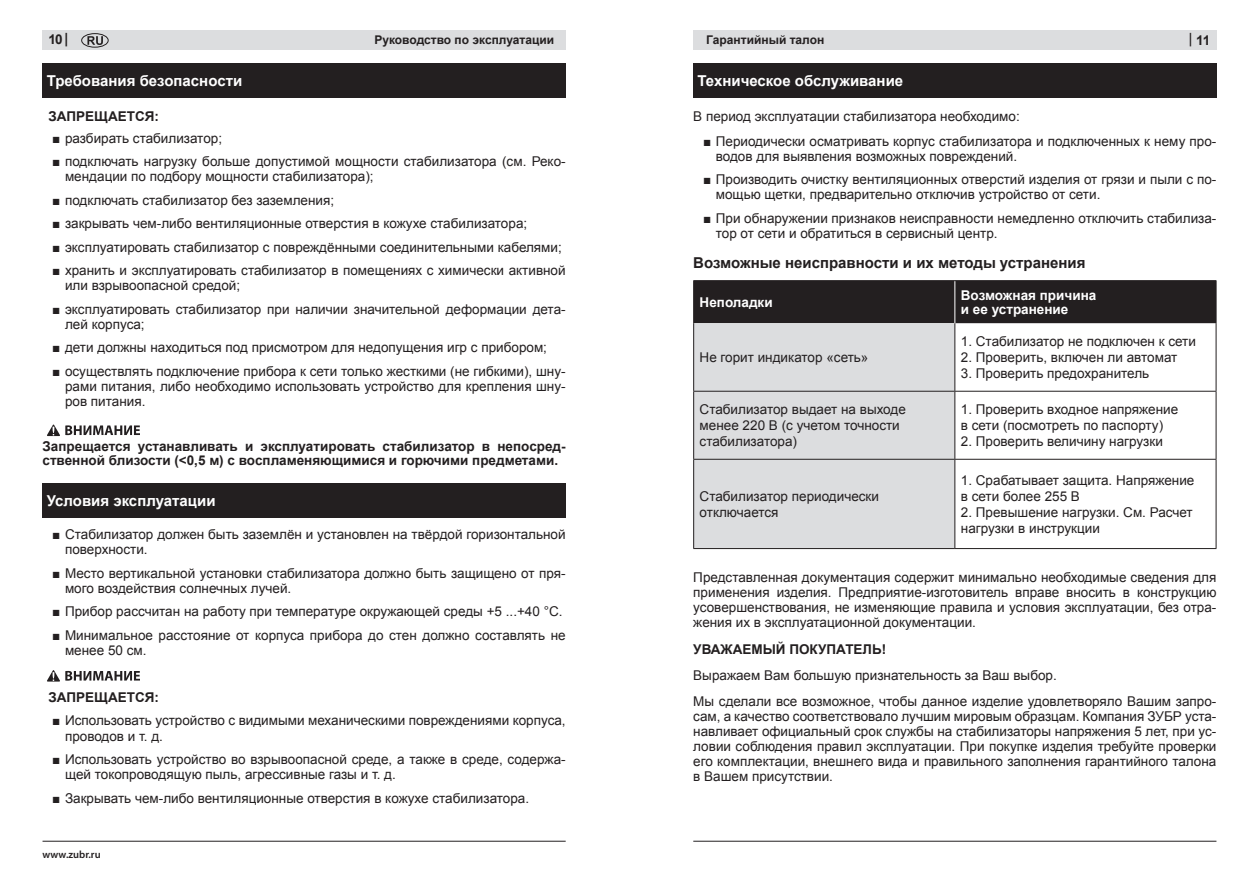
<style>
.page{position:relative;width:1259px;height:893px;background:#fff}
.page>*{position:absolute;margin:0;border:0;box-sizing:border-box;transform-origin:0 0}
.PosleSpis{font:700 15px "Arial";color:#fff}
.PosleSpis-2{font:700 15px "Arial";color:#231f20}
.PosleSpis-3{font:13.5px/15px "Arial";color:#231f20}
.PosleSpis-4{font:700 13.5px/13.5px "Arial";color:#231f20}
.Zagolo_tabl_G{font:700 13.5px "Arial";color:#fff}
.t1{font:700 12px "Arial";color:#231f20}
.t2{font:600 10.5px "Myriad Pro";color:#231f20}
.s1{font-family:"Myriad Pro"}
.s2{font-family:"Times New Roman"}
.s3{font-family:"Myriad Pro";font-weight:600}
</style>
<div class="page">
<div style="left:693px;top:30px;width:523px;height:20px;background:#dcdddf"></div>
<hr style="left:693px;top:841px;width:523px;height:1px;background:#231f20">
<div style="left:43px;top:30px;width:523px;height:20px;background:#dcdddf"></div>
<hr style="left:43px;top:841px;width:523px;height:1px;background:#231f20">
<svg style="left:87px;top:36px;width:16px;height:9px"></svg>
<div style="left:81px;top:33px;width:27px;height:15px;border:1px solid #231f20;border-radius:50%"></div>
<div style="left:43px;top:64px;width:523px;height:34px;background:#231f20"></div>
<svg style="left:47px;top:424px;width:93px;height:12px"></svg>
<div style="left:43px;top:484px;width:522px;height:34px;background:#231f20"></div>
<svg style="left:47px;top:670px;width:93px;height:12px"></svg>
<div style="left:693px;top:64px;width:523px;height:34px;background:#231f20"></div>
<div style="left:694px;top:281px;width:521px;height:42px;background:#231f20"></div>
<div style="left:694px;top:323px;width:260px;height:225px;background:#dcdddf"></div>
<hr style="left:1215px;top:392px;width:1px;height:67px;background:#231f20">
<hr style="left:1215px;top:460px;width:1px;height:88px;background:#231f20">
<hr style="left:693px;top:323px;width:1px;height:68px;background:#231f20">
<hr style="left:954px;top:323px;width:1px;height:68px;background:#231f20">
<hr style="left:1215px;top:323px;width:1px;height:68px;background:#231f20">
<hr style="left:693px;top:391px;width:262px;height:1px;background:#231f20">
<hr style="left:693px;top:392px;width:1px;height:67px;background:#231f20">
<hr style="left:955px;top:391px;width:261px;height:1px;background:#231f20">
<hr style="left:954px;top:392px;width:1px;height:67px;background:#231f20">
<hr style="left:693px;top:459px;width:262px;height:1px;background:#231f20">
<hr style="left:693px;top:460px;width:1px;height:88px;background:#231f20">
<hr style="left:955px;top:459px;width:261px;height:1px;background:#231f20">
<hr style="left:954px;top:460px;width:1px;height:88px;background:#231f20">
<hr style="left:954px;top:281px;width:1px;height:42px;background:#fff">
<hr style="left:693px;top:548px;width:262px;height:1px;background:#231f20">
<hr style="left:693px;top:280px;width:262px;height:1px;background:#231f20">
<hr style="left:693px;top:281px;width:1px;height:42px;background:#231f20">
<hr style="left:955px;top:280px;width:261px;height:1px;background:#231f20">
<hr style="left:1215px;top:281px;width:1px;height:42px;background:#231f20">
<hr style="left:955px;top:548px;width:261px;height:1px;background:#231f20">
<p class="PosleSpis-4" style="left:48px;top:33px;width:21px">10 <span class="s1">|</span></p>
<p class="PosleSpis" style="left:47px;top:71px;width:197px">Требования безопасности</p>
<p class="PosleSpis-4" style="left:48px;top:110px;width:112px">ЗАПРЕЩАЕТСЯ:</p>
<p class="PosleSpis-3" style="left:52px;top:131px;width:171px"><span class="s2">■</span> разбирать стабилизатор;</p>
<p class="PosleSpis-3" style="left:65px;top:154px;width:502px;text-indent:-13px"><span class="s2">■</span> подключать нагрузку больше допустимой мощности стабилизатора (см. Реко&shy;мендации по подбору мощности стабилизатора);</p>
<p class="PosleSpis-3" style="left:52px;top:193px;width:283px"><span class="s2">■</span> подключать стабилизатор без заземления;</p>
<p class="PosleSpis-3" style="left:52px;top:216px;width:476px"><span class="s2">■</span> закрывать чем-либо вентиляционные отверстия в кожухе стабилизатора;</p>
<p class="PosleSpis-3" style="left:52px;top:240px;width:511px"><span class="s2">■</span> эксплуатировать стабилизатор с повреждёнными соединительными кабелями;</p>
<p class="PosleSpis-3" style="left:65px;top:263px;width:502px;text-indent:-13px"><span class="s2">■</span> хранить и эксплуатировать стабилизатор в помещениях с химически активной или взрывоопасной средой;</p>
<p class="PosleSpis-3" style="left:65px;top:302px;width:502px;text-indent:-13px"><span class="s2">■</span> эксплуатировать стабилизатор при наличии значительной деформации дета&shy;лей корпуса;</p>
<p class="PosleSpis-3" style="left:52px;top:340px;width:496px"><span class="s2">■</span> дети должны находиться под присмотром для недопущения игр с прибором;</p>
<p class="PosleSpis-3" style="left:65px;top:364px;width:502px;text-align:justify;text-indent:-13px"><span class="s2">■</span> осуществлять подключение прибора к сети только жесткими (не гибкими), шну&shy;рами питания, либо необходимо использовать устройство для крепления шну&shy;ров питания.</p>
<p class="PosleSpis-4" style="left:43px;top:440px;width:524px">Запрещается устанавливать и эксплуатировать стабилизатор в непосред&shy;ственной близости (&lt;0,5 м) с воспламеняющимися и горючими предметами.</p>
<p class="PosleSpis" style="left:47px;top:491px;width:170px">Условия эксплуатации</p>
<p class="PosleSpis-3" style="left:65px;top:527px;width:502px;text-indent:-13px"><span class="s2">■</span> Стабилизатор должен быть заземлён и установлен на твёрдой горизонтальной поверхности.</p>
<p class="PosleSpis-3" style="left:65px;top:566px;width:502px;text-indent:-13px"><span class="s2">■</span> Место вертикальной установки стабилизатора должно быть защищено от пря&shy;мого воздействия солнечных лучей.</p>
<p class="PosleSpis-3" style="left:52px;top:604px;width:512px"><span class="s2">■</span> Прибор рассчитан на работу при температуре окружающей среды +5 ...+40 °С.</p>
<p class="PosleSpis-3" style="left:65px;top:628px;width:502px;text-indent:-13px"><span class="s2">■</span> Минимальное расстояние от корпуса прибора до стен должно составлять не менее 50 см.</p>
<p class="PosleSpis-4" style="left:48px;top:691px;width:112px">ЗАПРЕЩАЕТСЯ:</p>
<p class="PosleSpis-3" style="left:65px;top:713px;width:502px;text-indent:-13px"><span class="s2">■</span> Использовать устройство с видимыми механическими повреждениями корпуса, проводов и т. д.</p>
<p class="PosleSpis-3" style="left:65px;top:752px;width:502px;text-indent:-13px"><span class="s2">■</span> Использовать устройство во взрывоопасной среде, а также в среде, содержа&shy;щей токопроводящую пыль, агрессивные газы и т. д.</p>
<p class="PosleSpis-3" style="left:52px;top:790px;width:478px"><span class="s2">■</span> Закрывать чем-либо вентиляционные отверстия в кожухе стабилизатора.</p>
<p class="t1" style="left:374px;top:32px;width:181px">Руководство по эксплуатации</p>
<p class="t1" style="left:706px;top:32px;width:120px">Гарантийный талон</p>
<p class="PosleSpis-4" style="left:1189px;top:33px;width:23px"><span class="s3">|</span> 11</p>
<p class="PosleSpis" style="left:697px;top:71px;width:207px">Техническое обслуживание</p>
<p class="PosleSpis-3" style="left:693px;top:109px;width:328px">В период эксплуатации стабилизатора необходимо:</p>
<p class="PosleSpis-3" style="left:716px;top:134px;width:502px;text-indent:-13px"><span class="s2">■</span> Периодически осматривать корпус стабилизатора и подключенных к нему про&shy;водов для выявления возможных повреждений.</p>
<p class="PosleSpis-3" style="left:716px;top:172px;width:502px;text-indent:-13px"><span class="s2">■</span> Производить очистку вентиляционных отверстий изделия от грязи и пыли с по&shy;мощью щетки, предварительно отключив устройство от сети.</p>
<p class="PosleSpis-3" style="left:716px;top:211px;width:502px;text-indent:-13px"><span class="s2">■</span> При обнаружении признаков неисправности немедленно отключить стабилиза&shy;тор от сети и обратиться в сервисный центр.</p>
<p class="PosleSpis-2" style="left:693px;top:253px;width:394px">Возможные неисправности и их методы устранения</p>
<p class="Zagolo_tabl_G" style="left:699px;top:293px;width:75px">Неполадки</p>
<p class="Zagolo_tabl_G" style="left:961px;top:286px;width:137px">Возможная причина</p>
<p class="Zagolo_tabl_G" style="left:961px;top:300px;width:109px">и ее устранение</p>
<p class="PosleSpis-3" style="left:961px;top:334px;width:237px">1. Стабилизатор не подключен к сети</p>
<p class="PosleSpis-3" style="left:961px;top:350px;width:218px">2. Проверить, включен ли автомат</p>
<p class="PosleSpis-3" style="left:961px;top:366px;width:190px">3. Проверить предохранитель</p>
<p class="PosleSpis-3" style="left:699px;top:350px;width:170px">Не горит индикатор «сеть»</p>
<p class="PosleSpis-3" style="left:699px;top:401px;width:208px;line-height:16.2px">Стабилизатор выдает на выходе менее 220 В (с учетом точности стабилизатора)</p>
<p class="PosleSpis-3" style="left:961px;top:402px;width:219px">1. Проверить входное напряжение</p>
<p class="PosleSpis-3" style="left:961px;top:418px;width:204px">в сети (посмотреть по паспорту)</p>
<p class="PosleSpis-3" style="left:961px;top:434px;width:203px">2. Проверить величину нагрузки</p>
<p class="PosleSpis-3" style="left:961px;top:472px;width:235px">1. Срабатывает защита. Напряжение</p>
<p class="PosleSpis-3" style="left:961px;top:489px;width:121px">в сети более 255 В</p>
<p class="PosleSpis-3" style="left:961px;top:504px;width:233px;line-height:16.2px">2. Превышение нагрузки. См. Расчет нагрузки в инструкции</p>
<p class="PosleSpis-3" style="left:693px;top:570px;width:525px;text-align:justify">Представленная документация содержит минимально необходимые сведения для применения изделия. Предприятие-изготовитель вправе вносить в конструкцию усовершенствования, не изменяющие правила и условия эксплуатации, без отра&shy;жения их в эксплуатационной документации.</p>
<p class="PosleSpis-4" style="left:693px;top:642px;width:194px">УВАЖАЕМЫЙ ПОКУПАТЕЛЬ!</p>
<p class="PosleSpis-3" style="left:693px;top:667px;width:365px">Выражаем Вам большую признательность за Ваш выбор.</p>
<p class="PosleSpis-3" style="left:693px;top:693px;width:524px;text-align:justify">Мы сделали все возможное, чтобы данное изделие удовлетворяло Вашим запро&shy;сам, а качество соответствовало лучшим мировым образцам. Компания ЗУБР уста&shy;навливает официальный срок службы на стабилизаторы напряжения 5 лет, при ус&shy;ловии соблюдения правил эксплуатации. При покупке изделия требуйте проверки его комплектации, внешнего вида и правильного заполнения гарантийного талона в Вашем присутствии.</p>
<p class="PosleSpis-3" style="left:699px;top:488px;width:181px;line-height:16.2px">Стабилизатор периодически отключается</p>
<p class="t2" style="left:43px;top:847px;width:60px">www.zubr.ru</p>
</div>
